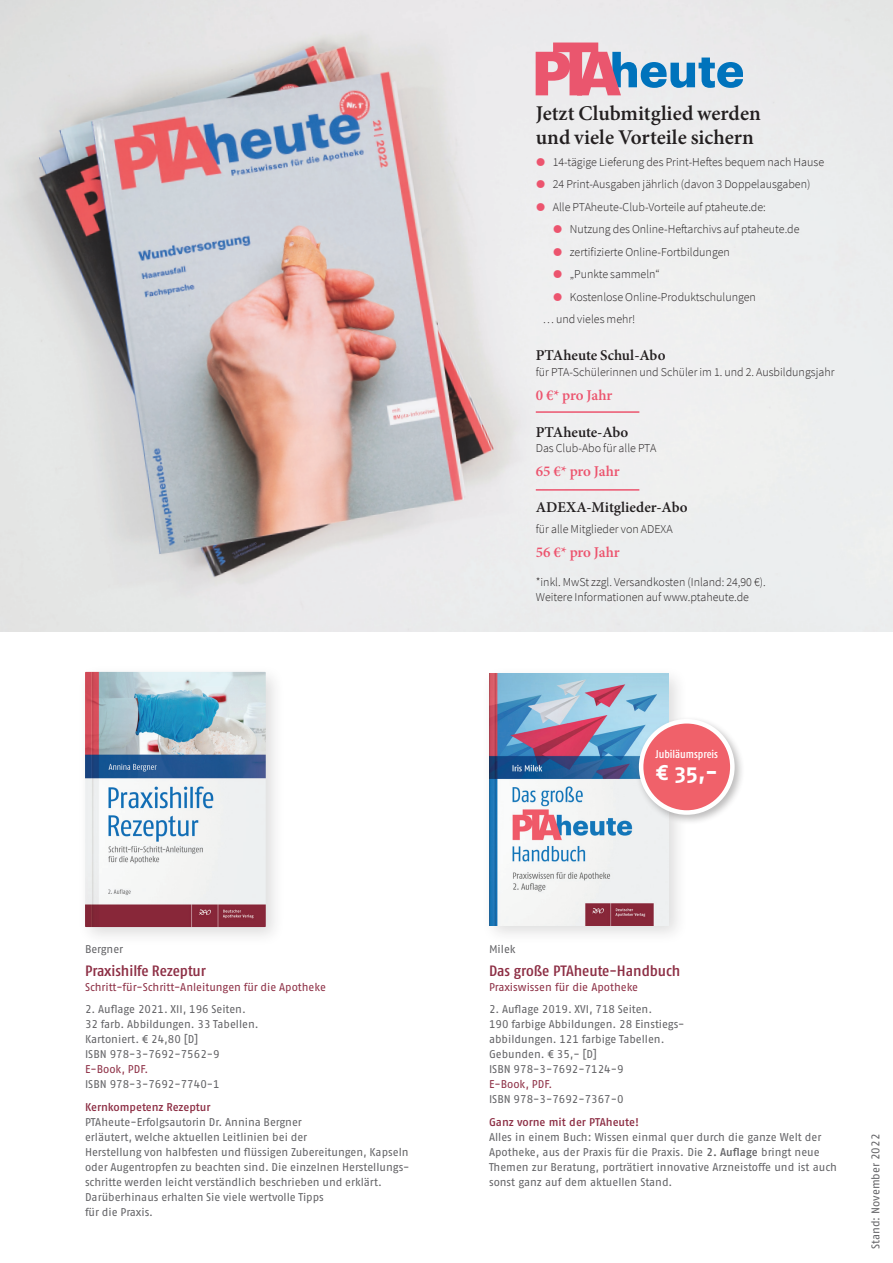
<style>
.page{position:relative;width:893px;height:1263px;background:#fff}
.page>*{position:absolute;margin:0;border:0;box-sizing:border-box;transform-origin:0 0}
.t1{font:700 22.5px "Fago Pro";color:#fff}
.t2{font:600 21px/24px "Minion Pro";color:#231f20}
.t3{font:600 15px "Minion Pro";color:#231f20}
.t4{font:500 condensed 15px "Fago Pro";letter-spacing:-.005em;color:#8d2f45;scale:1.1 1}
.t5{font:600 15px "Minion Pro";letter-spacing:-.01em;color:#ec546e}
.t6{font:300 12px/15px "Source Sans Pro";color:#231f20}
.t7{font:11.25px/15px "Fago Pro";color:#636366}
.t8{font:11.25px "Fago Pro";color:#8d2f45}
.t9{font:500 11.25px "Fago Pro";letter-spacing:-.005em;color:#8d2f45}
.t10{font:500 condensed 11.25px "Fago Pro";color:#fff}
.s1{font-family:"Fago Pro";font-weight:400;color:#ec546e}
.s2{font-weight:500}
</style>
<div class="page">
<img style="left:0;top:0;width:893px;height:631px">
<div style="left:77px;top:664px;width:209px;height:283px;background:#231f20;opacity:.15"></div>
<img style="left:85px;top:672px;width:181px;height:255px">
<div style="left:481px;top:665px;width:208px;height:280px;background:#231f20;opacity:.15"></div>
<img style="left:489px;top:674px;width:179px;height:251px">
<svg style="left:536px;top:43px;width:207px;height:52px;background:#bba9bf"></svg>
<div style="left:635px;top:715px;width:110px;height:110px;background:#231f20;opacity:.3"></div>
<div style="left:641px;top:721px;width:91px;height:91px;background:#f0616a;border-radius:50%"></div>
<div style="left:639px;top:719px;width:96px;height:96px;border:5px solid #fff;border-radius:50%"></div>
<hr style="left:536px;top:411px;width:103px;height:2px;background:#ec546e">
<hr style="left:536px;top:489px;width:103px;height:2px;background:#ec546e">
<p class="t7" style="left:85px;top:942px;width:40px">Bergner</p>
<h3 class="t4" style="left:85px;top:962px;width:111px">Praxishilfe Rezeptur</h3>
<p class="t8" style="left:85px;top:980px;width:242px">Schritt-für-Schritt-Anleitungen für die Apotheke</p>
<p class="t7" style="left:85px;top:1002px;width:175px">2. Auflage 2021. XII, 196 Seiten.<br>32 farb. Abbildungen. 33 Tabellen.<br>Kartoniert. € 24,80 [D]<br>ISBN 978-3-7692-7562-9</p>
<p class="t8" style="left:85px;top:1063px;width:65px">E-Book, PDF.</p>
<p class="t7" style="left:85px;top:1077px;width:136px">ISBN 978-3-7692-7740-1</p>
<p class="t9" style="left:85px;top:1100px;width:127px">Kernkompetenz Rezeptur</p>
<p class="t7" style="left:85px;top:1114px;width:326px">PTAheute-Erfolgsautorin Dr. Annina Bergner<br>erläutert, welche aktuellen Leitlinien bei der<br>Herstellung von halbfesten und flüssigen Zubereitungen, Kapseln oder Augentropfen zu beachten sind. Die einzelnen Herstellungs&shy;schritte werden leicht verständlich beschrieben und erklärt.<br>Darüberhinaus erhalten Sie viele wertvolle Tipps<br>für die Praxis.</p>
<h2 class="t2" style="left:536px;top:101px;width:227px">Jetzt Clubmitglied werden und viele Vorteile sichern</h2>
<p class="t6" style="left:536px;top:154px;width:290px"><span class="s1">●</span> 14-tägige Lieferung des Print-Heftes bequem nach Hause</p>
<p class="t6" style="left:536px;top:177px;width:276px"><span class="s1">●</span> 24 Print-Ausgaben jährlich (davon 3 Doppelausgaben)</p>
<p class="t6" style="left:536px;top:199px;width:232px"><span class="s1">●</span> Alle PTAheute-Club-Vorteile auf ptaheute.de:</p>
<p class="t6" style="left:553px;top:222px;width:248px"><span class="s1">●</span> Nutzung des Online-Heftarchivs auf ptaheute.de</p>
<p class="t6" style="left:553px;top:244px;width:179px"><span class="s1">●</span> zertifizierte Online-Fortbildungen</p>
<p class="t6" style="left:553px;top:267px;width:109px"><span class="s1">●</span> „Punkte sammeln“</p>
<p class="t6" style="left:543px;top:286px;width:215px;line-height:22.5px;text-indent:10px"><span class="s1">●</span> Kostenlose Online-Produktschulungen … und vieles mehr!</p>
<h3 class="t3" style="left:536px;top:344px;width:131px">PTAheute Schul-Abo</h3>
<p class="t6" style="left:536px;top:364px;width:300px">für PTA-Schülerinnen und Schüler im 1. und 2. Ausbildungsjahr</p>
<h3 class="t5" style="left:536px;top:385px;width:78px">0 €* pro Jahr</h3>
<h3 class="t3" style="left:536px;top:421px;width:94px">PTAheute-Abo</h3>
<p class="t6" style="left:536px;top:440px;width:122px">Das Club-Abo für alle PTA</p>
<h3 class="t5" style="left:536px;top:460px;width:85px">65 €* pro Jahr</h3>
<h3 class="t3" style="left:536px;top:497px;width:153px">ADEXA-Mitglieder-Abo</h3>
<p class="t6" style="left:536px;top:522px;width:138px">für alle Mitglieder von ADEXA</p>
<h3 class="t5" style="left:536px;top:542px;width:85px">56 €* pro Jahr</h3>
<p class="t6" style="left:536px;top:574px;width:231px">*inkl. MwSt zzgl. Versandkosten (Inland: 24,90 €).<br>Weitere Informationen auf www.ptaheute.de</p>
<p class="t10" style="left:655px;top:747px;width:64px">Jubiläumspreis</p>
<h1 class="t1" style="left:656px;top:759px;width:64px">€ 35,-</h1>
<p class="t7" style="left:489px;top:942px;width:28px">Milek</p>
<h3 class="t4" style="left:489px;top:962px;width:175px">Das große PTAheute-Handbuch</h3>
<p class="t8" style="left:489px;top:980px;width:151px">Praxiswissen für die Apotheke</p>
<p class="t7" style="left:489px;top:1002px;width:197px">2. Auflage 2019. XVI, 718 Seiten.<br>190 farbige Abbildungen. 28 Einstiegs&shy;abbildungen. 121 farbige Tabellen.<br>Gebunden. € 35,- [D]<br>ISBN 978-3-7692-7124-9</p>
<p class="t8" style="left:489px;top:1078px;width:65px">E-Book, PDF.</p>
<p class="t7" style="left:489px;top:1092px;width:136px">ISBN 978-3-7692-7367-0</p>
<p class="t9" style="left:489px;top:1115px;width:152px">Ganz vorne mit der PTAheute!</p>
<p class="t7" style="left:489px;top:1129px;width:349px">Alles in einem Buch: Wissen einmal quer durch die ganze Welt der Apotheke, aus der Praxis für die Praxis. Die <span class="s2">2. Auflage</span> bringt neue Themen zur Beratung, porträtiert innovative Arzneistoffe und ist auch sonst ganz auf dem aktuellen Stand.</p>
<p class="t7" style="left:868px;top:1249px;width:116px;rotate:-90deg">Stand: November 2022</p>
</div>
